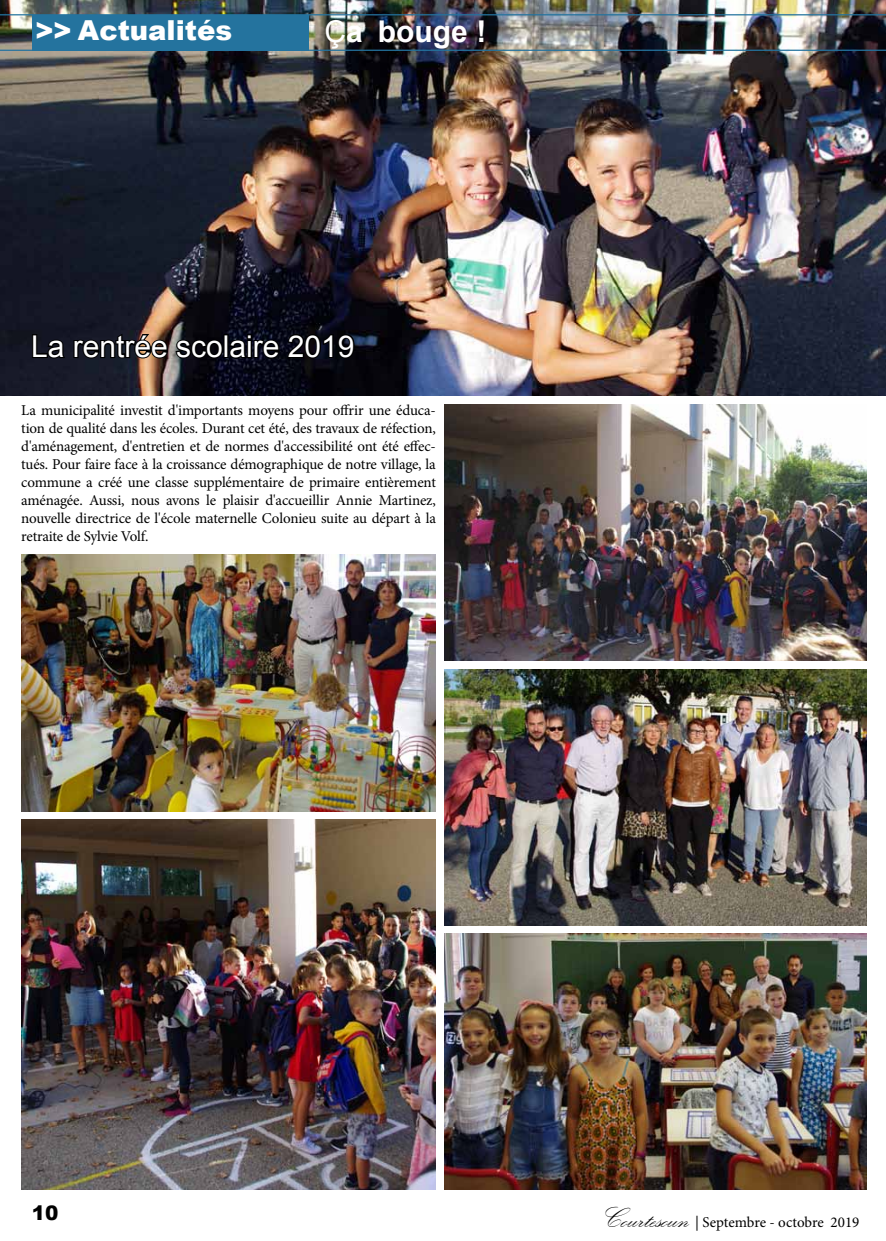
<style>
.page{position:relative;width:886px;height:1241px;background:#fff}
.page>*{position:absolute;margin:0;border:0;box-sizing:border-box;transform-origin:0 0}
.t1{font:30px "Arial";color:#fff}
.t2{font:700 30px "Arial";color:#fff}
.t3{font:900 27.5px "Arial";color:#fff}
.t4{font:900 20px "Arial";color:#000}
.t5{font:15px/18px "Minion Pro";letter-spacing:-.01em;color:#000;text-align:justify}
.s1{font-weight:400}
.s2{font-family:"Kunstler Script";font-size:30px}
</style>
<div class="page">
<img style="left:0;top:0;width:886px;height:395px">
<svg style="left:31px;top:331px;width:325px;height:29px"></svg>
<img style="left:21px;top:555px;width:415px;height:256px">
<img style="left:444px;top:404px;width:422px;height:256px">
<div style="left:32px;top:15px;width:277px;height:35px;background:#24739e"></div>
<hr style="left:0;top:14px;width:886px;height:1px;background:#24739e">
<hr style="left:0;top:50px;width:886px;height:1px;background:#24739e">
<img style="left:21px;top:819px;width:415px;height:370px">
<img style="left:444px;top:669px;width:422px;height:256px">
<img style="left:444px;top:933px;width:422px;height:256px">
<h2 class="t3" style="left:35px;top:10px;width:198px">&gt;&gt; Actualités</h2>
<h1 class="t2" style="left:325px;top:12px;width:163px"><span class="s1">Ç</span>a bouge !</h1>
<h1 class="t1" style="left:31px;top:326px;width:325px">La rentrée scolaire 2019</h1>
<p class="t5" style="left:21px;top:401px;width:416px">La municipalité investit d'importants moyens pour offrir une éduca&shy;tion de qualité dans les écoles. Durant cet été, des travaux de réfection, d'aménagement, d'entretien et de normes d'accessibilité ont été effec&shy;tués. Pour faire face à la croissance démographique de notre village, la commune a créé une classe supplémentaire de primaire entièrement aménagée. Aussi, nous avons le plaisir d'accueillir Annie Martinez, nouvelle directrice de l'école maternelle Colonieu suite au départ à la retraite de Sylvie Volf.</p>
<h3 class="t4" style="left:32px;top:1197px;width:28px">10</h3>
<p class="t5" style="left:597px;top:1213px;width:264px"><span class="s2">Courtesoun</span> | Septembre - octobre 2019</p>
</div>
